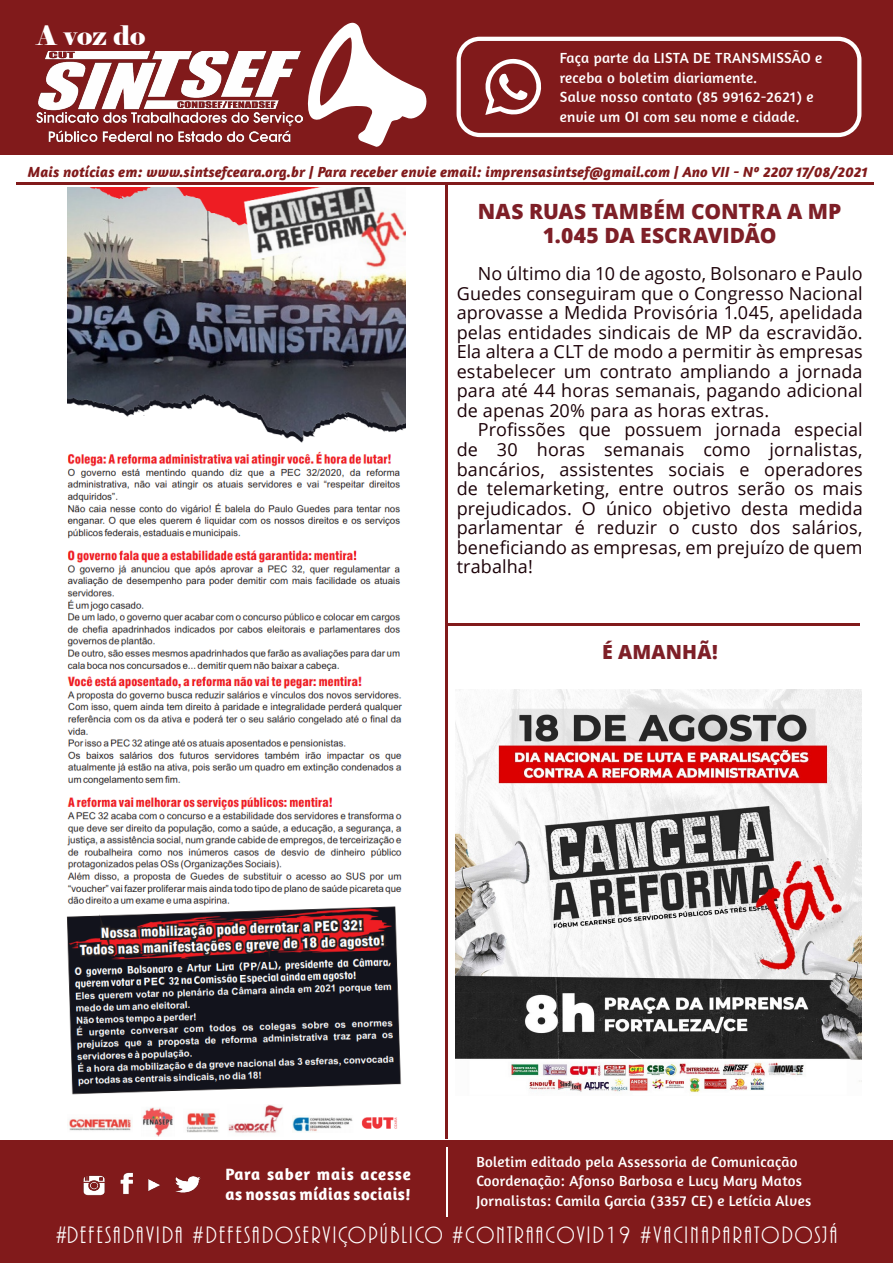
<style>
.page{position:relative;width:893px;height:1263px;background:#fff}
.page>*{position:absolute;margin:0;border:0;box-sizing:border-box;transform-origin:0 0}
.t1{font:26.85px "Elephant";color:#fff}
.t2{font:24.6px "ARBONNIE";letter-spacing:.09em;color:#fff}
.t3{font:800 21px/24px "Open Sans";letter-spacing:.005em;color:#7e1f27;text-align:center}
.t4{font:800 19.5px "Open Sans";letter-spacing:.01em;color:#7e1f27}
.t5{font:18px/19.5px "Open Sans";letter-spacing:.005em;color:#1b0107;text-align:justify}
.t6{font:700 16.8px/20.1px "Amaranth";letter-spacing:.03em;color:#fff}
.t7{font:15px/19.5px "Amaranth";letter-spacing:.02em;color:#fff}
.t8{font:italic 700 15px "Amaranth";letter-spacing:.01em;color:#811a1b}
</style>
<div class="page">
<div style="left:0;top:0;width:893px;height:154px;background:#811a1b"></div>
<svg style="left:307px;top:22px;width:120px;height:125px"></svg>
<div style="left:0;top:1140px;width:893px;height:123px;background:#811a1b"></div>
<img style="left:37px;top:51px;width:265px;height:90px">
<hr style="left:16px;top:182px;width:858px;height:2px;background:#811a1b">
<hr style="left:446px;top:623px;width:414px;height:2px;background:#811a1b">
<hr style="left:446px;top:185px;width:2px;height:954px;background:#811a1b">
<hr style="left:446px;top:1147px;width:2px;height:70px;background:#fff">
<img style="left:83px;top:1175px;width:22px;height:21px">
<img style="left:120px;top:1172px;width:13px;height:23px">
<img style="left:148px;top:1179px;width:12px;height:12px">
<img style="left:175px;top:1176px;width:26px;height:17px">
<div style="left:457px;top:37px;width:404px;height:100px;border:4px solid #fff;border-radius:21px"></div>
<svg style="left:485px;top:59px;width:57px;height:56px"></svg>
<img style="left:456px;top:690px;width:405px;height:403px">
<img style="left:66px;top:676px;width:336px;height:460px">
<img style="left:68px;top:187px;width:337px;height:484px">
<p class="t1" style="left:37px;top:18px;width:110px">A voz do</p>
<p class="t7" style="left:560px;top:48px;width:264px">Faça parte da LISTA DE TRANSMISSÃO e receba o boletim diariamente.</p>
<p class="t7" style="left:560px;top:87px;width:255px">Salve nosso contato (85 99162-2621) e envie um OI com seu nome e cidade.</p>
<p class="t8" style="left:28px;top:163px;width:842px">Mais notícias em: www.sintsefceara.org.br | Para receber envie email: imprensasintsef@gmail.com | Ano VII - Nº 2207 17/08/2021</p>
<p class="t3" style="left:478px;top:198px;width:365px">NAS RUAS TAMBÉM CONTRA A MP<br>1.045 DA ESCRAVIDÃO</p>
<p class="t5" style="left:457px;top:264px;width:407px;text-indent:21px">No último dia 10 de agosto, Bolsonaro e Paulo Guedes conseguiram que o Congresso Nacional aprovasse a Medida Provisória 1.045, apelidada pelas entidades sindicais de MP da escravidão.<br>Ela altera a CLT de modo a permitir às empresas estabelecer um contrato ampliando a jornada para até 44 horas semanais, pagando adicional de apenas 20% para as horas extras.</p>
<p class="t5" style="left:457px;top:420px;width:407px;text-indent:21px">Profissões que possuem jornada especial de 30 horas semanais como jornalistas, bancários, assistentes sociais e operadores de telemarketing, entre outros serão os mais prejudicados. O único objetivo desta medida parlamentar é reduzir o custo dos salários, beneficiando as empresas, em prejuízo de quem trabalha!</p>
<p class="t4" style="left:602px;top:637px;width:117px">É AMANHÃ!</p>
<p class="t6" style="left:225px;top:1163px;width:187px">Para saber mais acesse as nossas mídias sociais!</p>
<p class="t7" style="left:476px;top:1151px;width:323px">Boletim editado pela Assessoria de Comunicação</p>
<p class="t7" style="left:476px;top:1171px;width:327px">Coordenação: Afonso Barbosa e Lucy Mary Matos</p>
<p class="t7" style="left:476px;top:1190px;width:336px">Jornalistas: Camila Garcia (3357 CE) e Letícia Alves</p>
<p class="t2" style="left:56px;top:1222px;width:783px">#DEFESADAVIDA #DEFESADOSERVIÇOPÚBLICO #CONTRAACOVID19 #VACINAPARATODOSJÁ</p>
</div>
